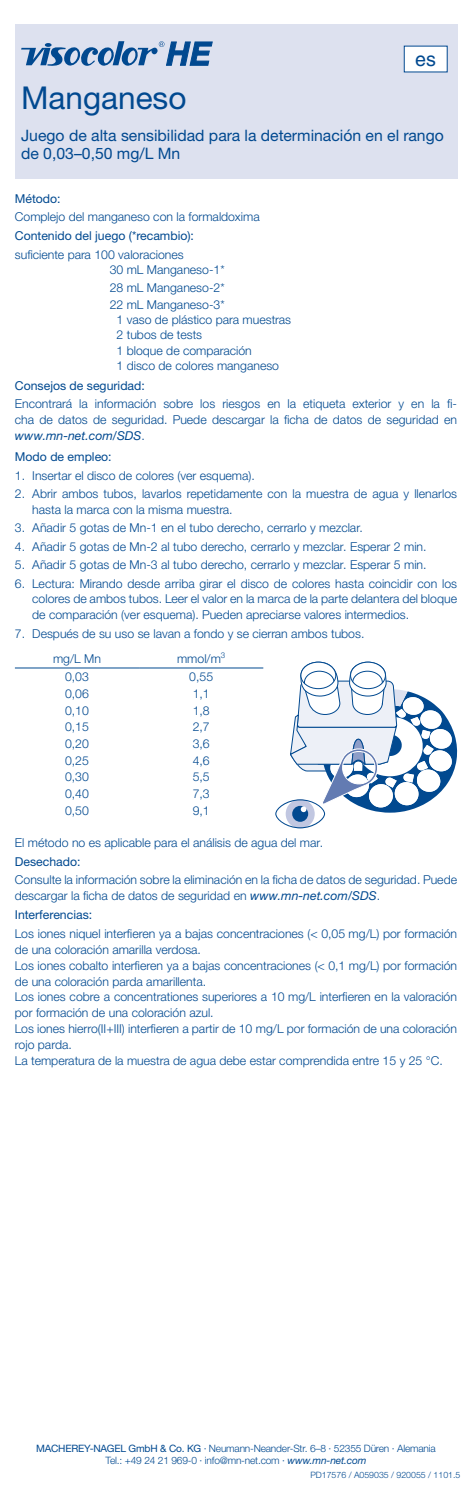
<style>
.page{position:relative;width:472px;height:1489px;background:#fff}
.page>*{position:absolute;margin:0;border:0;box-sizing:border-box;transform-origin:0 0}
.t1{font:31.5px "Helvetica Neue LTW1 G";color:#014990}
.t2{font:19.78px "Helvetica LT Pro";color:#014990}
.t3{font:15.75px/17.5px "Helvetica Neue LTW1 G";color:#014990}
.t4{font:300 12.25px/15.9px "Helvetica Neue LTW1 G";color:#014990}
.t5{font:12.25px "Helvetica Neue LTW1 G";color:#014990}
.t6{font:300 10.15px/12.2px "Helvetica Neue LTW1 G";letter-spacing:-.02em;color:#014990;text-align:center}
.t7{font:300 8.75px "Helvetica Neue LTW1 G";color:#014990}
.s1{font-weight:400;font-style:italic}
.s2{font-weight:400}
</style>
<div class="page">
<div style="left:15px;top:25px;width:441px;height:50px;background:#dde1ef"></div>
<div style="left:15px;top:67px;width:441px;height:51px;background:#dde1ef"></div>
<div style="left:15px;top:110px;width:441px;height:68px;background:#dde1ef"></div>
<svg style="left:21px;top:41px;width:191px;height:25px"></svg>
<hr style="left:15px;top:667px;width:124px;height:1px;background:#014990">
<hr style="left:139px;top:667px;width:124px;height:1px;background:#014990">
<svg style="left:275px;top:661px;width:181px;height:167px"></svg>
<div style="left:404px;top:46px;width:43px;height:26px;background:#fff"></div>
<h2 class="t2" style="left:415px;top:48px;width:22px">es</h2>
<h1 class="t1" style="left:21px;top:78px;width:167px">Manganeso</h1>
<p class="t3" style="left:21px;top:127px;width:424px">Juego de alta sensibilidad para la determinación en el rango de 0,03–0,50 mg/L Mn</p>
<p class="t5" style="left:15px;top:191px;width:47px">Método:</p>
<p class="t4" style="left:15px;top:209px;width:246px">Complejo del manganeso con la formaldoxima</p>
<p class="t5" style="left:15px;top:228px;width:180px">Contenido del juego (*recambio):</p>
<p class="t4" style="left:110px;top:246px;width:116px;text-indent:-95px">suficiente para 100 valoraciones<br>30 mL Manganeso-1*</p>
<p class="t4" style="left:110px;top:278px;width:116px;line-height:17.2px">28 mL Manganeso-2*<br>22 mL Manganeso-3*</p>
<p class="t4" style="left:116px;top:312px;width:176px;line-height:15.2px">1 vaso de plástico para muestras<br>2 tubos de tests<br>1 bloque de comparación<br>1 disco de colores manganeso</p>
<p class="t5" style="left:15px;top:378px;width:131px">Consejos de seguridad:</p>
<p class="t4" style="left:15px;top:396px;width:443px;text-align:justify">Encontrará la información sobre los riesgos en la etiqueta exterior y en la fi&shy;cha de datos de seguridad. Puede descargar la ficha de datos de seguridad en <span class="s1">www.mn-net.com/SDS</span>.</p>
<p class="t5" style="left:15px;top:449px;width:98px">Modo de empleo:</p>
<p class="t4" style="left:15px;top:467px;width:241px">1. Insertar el disco de colores (ver esquema).</p>
<p class="t4" style="left:32px;top:485px;width:426px;text-indent:-17px">2. Abrir ambos tubos, lavarlos repetidamente con la muestra de agua y llenarlos hasta la marca con la misma muestra.</p>
<p class="t4" style="left:15px;top:520px;width:349px">3. Añadir 5 gotas de Mn-1 en el tubo derecho, cerrarlo y mezclar.</p>
<p class="t4" style="left:15px;top:538px;width:413px">4. Añadir 5 gotas de Mn-2 al tubo derecho, cerrarlo y mezclar. Esperar 2 min.</p>
<p class="t4" style="left:15px;top:556px;width:413px">5. Añadir 5 gotas de Mn-3 al tubo derecho, cerrarlo y mezclar. Esperar 5 min.</p>
<p class="t4" style="left:32px;top:575px;width:426px;text-align:justify;text-indent:-17px">6. Lectura: Mirando desde arriba girar el disco de colores hasta coincidir con los colores de ambos tubos. Leer el valor en la marca de la parte delantera del bloque de comparación (ver esquema). Pueden apreciarse valores intermedios.</p>
<p class="t4" style="left:53px;top:620px;width:312px;line-height:25.2px;text-indent:-38px">7. Después de su uso se lavan a fondo y se cierran ambos tubos. mg/L Mn</p>
<p class="t4" style="left:177px;top:650px;width:50px">mmol/m<sup>3</sup></p>
<p class="t4" style="left:65px;top:668px;width:25px">0,03</p>
<p class="t4" style="left:189px;top:668px;width:25px">0,55</p>
<p class="t4" style="left:65px;top:685px;width:25px">0,06</p>
<p class="t4" style="left:192px;top:685px;width:19px">1,1</p>
<p class="t4" style="left:65px;top:702px;width:25px">0,10</p>
<p class="t4" style="left:192px;top:702px;width:19px">1,8</p>
<p class="t4" style="left:65px;top:718px;width:25px">0,15</p>
<p class="t4" style="left:192px;top:718px;width:19px">2,7</p>
<p class="t4" style="left:65px;top:735px;width:25px">0,20</p>
<p class="t4" style="left:192px;top:735px;width:19px">3,6</p>
<p class="t4" style="left:65px;top:752px;width:25px">0,25</p>
<p class="t4" style="left:192px;top:752px;width:19px">4,6</p>
<p class="t4" style="left:65px;top:769px;width:25px">0,30</p>
<p class="t4" style="left:192px;top:769px;width:19px">5,5</p>
<p class="t4" style="left:65px;top:785px;width:25px">0,40</p>
<p class="t4" style="left:192px;top:785px;width:19px">7,3</p>
<p class="t4" style="left:65px;top:802px;width:25px">0,50</p>
<p class="t4" style="left:192px;top:802px;width:19px">9,1</p>
<p class="t4" style="left:15px;top:834px;width:309px">El método no es aplicable para el análisis de agua del mar.</p>
<p class="t5" style="left:15px;top:854px;width:67px">Desechado:</p>
<p class="t4" style="left:15px;top:872px;width:443px">Consulte la información sobre la eliminación en la ficha de datos de seguridad. Puede descargar la ficha de datos de seguridad en <span class="s1">www.mn-net.com/SDS</span>.</p>
<p class="t5" style="left:15px;top:907px;width:79px">Interferencias:</p>
<p class="t4" style="left:15px;top:925px;width:443px">Los iones niquel interfieren ya a bajas concentraciones (&lt; 0,05 mg/L) por formación de una coloración amarilla verdosa.<br>Los iones cobalto interfieren ya a bajas concentraciones (&lt; 0,1 mg/L) por formación de una coloración parda amarillenta.<br>Los iones cobre a concentrationes superiores a 10 mg/L interfieren en la valoración por formación de una coloración azul.<br>Los iones hierro(II+III) interfieren a partir de 10 mg/L por formación de una coloración rojo parda.<br>La temperatura de la muestra de agua debe estar comprendida entre 15 y 25 °C.</p>
<p class="t6" style="left:36px;top:1441px;width:401px"><span class="s2">MACHEREY-NAGEL GmbH &amp; Co. KG</span> · Neumann-Neander-Str. 6–8 · 52355 Düren · Alemania<br>Tel.: +49 24 21 969-0 · info@mn-net.com · <span class="s1">www.mn-net.com</span></p>
<p class="t7" style="left:310px;top:1469px;width:151px">PD17576 / A059035 / 920055 / 1101.5</p>
</div>
